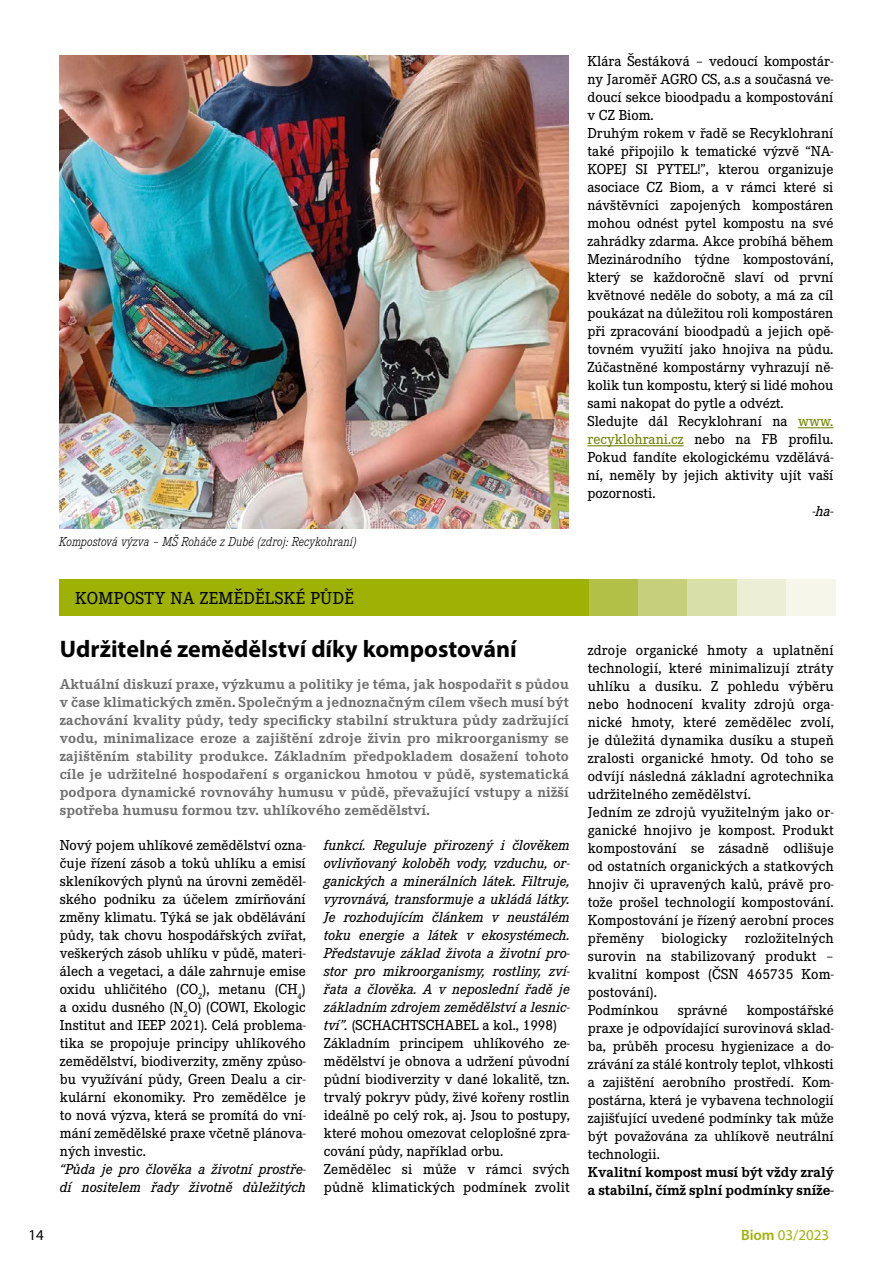
<style>
.page{position:relative;width:893px;height:1263px;background:#fff}
.page>*{position:absolute;margin:0;border:0;box-sizing:border-box;transform-origin:0 0}
.t1{font:700 24px "Myriad Pro";color:#000}
.t2{font:500 18px "Corporate E Pro";letter-spacing:.02em;color:#000}
.t3{font:500 15px/18px "Corporate E Pro";color:#000;text-align:justify}
.t4{font:italic 500 15px/18px "Corporate E Pro";color:#000}
.t5{font:700 15px/18px "Corporate E Pro";letter-spacing:.01em;color:#706f6f;text-align:justify}
.t6{font:700 15px/18px "Corporate E Pro";color:#000}
.t7{font:15px "Myriad Pro";color:#9eb205}
.t8{font:15px "Myriad Pro";color:#000}
.t9{font:italic 300 13.5px "Corporate E Pro";letter-spacing:.01em;color:#000;scale:.93 1}
.s1{font-style:normal}
.s2{color:#738406}
.s3{font-weight:600}
</style>
<div class="page">
<div style="left:60px;top:579px;width:529px;height:37px;background:#9eb205"></div>
<div style="left:589px;top:579px;width:49px;height:37px;background:#b3c048"></div>
<div style="left:638px;top:579px;width:49px;height:37px;background:#c6cf7a"></div>
<div style="left:687px;top:579px;width:50px;height:37px;background:#d8dfa9"></div>
<div style="left:737px;top:579px;width:49px;height:37px;background:#ecefd5"></div>
<div style="left:786px;top:579px;width:49px;height:37px;background:#f6f7ea"></div>
<hr style="left:798px;top:427px;width:35px;height:1px;background:#738406">
<hr style="left:587px;top:445px;width:97px;height:1px;background:#738406">
<img style="left:59px;top:55px;width:509px;height:473px">
<p class="t9" style="left:59px;top:532px;width:322px">Kompostová výzva – MŠ Roháče z Dubé (zdroj: Recykohraní)</p>
<p class="t2" style="left:75px;top:586px;width:280px">KOMPOSTY NA ZEMĚDĚLSKÉ PŮDĚ</p>
<h1 class="t1" style="left:60px;top:633px;width:458px">Udržitelné zemědělství díky kompostování</h1>
<p class="t5" style="left:60px;top:674px;width:511px">Aktuální diskuzí praxe, výzkumu a politiky je téma, jak hospodařit s půdou v čase klimatických změn. Společným a jednoznačným cílem všech musí být zachování kvality půdy, tedy specificky stabilní struktura půdy zadržující vodu, minimalizace eroze a zajištění zdroje živin pro mikroorganismy se zajištěním stability produkce. Základním předpokladem dosažení tohoto cíle je udržitelné hospodaření s organickou hmotou v půdě, systematická podpora dynamické rovnováhy humusu v půdě, převažující vstupy a nižší spotřeba humusu formou tzv. uhlíkového zemědělství.</p>
<p class="t3" style="left:60px;top:835px;width:247px">Nový pojem uhlíkové zemědělství ozna&shy;čuje řízení zásob a toků uhlíku a emisí skleníkových plynů na úrovni zeměděl&shy;ského podniku za účelem zmírňování změny klimatu. Týká se jak obdělávání půdy, tak chovu hospodářských zvířat, veškerých zásob uhlíku v půdě, materi&shy;álech a vegetaci, a dále zahrnuje emise oxidu uhličitého (CO<sub>2</sub>), metanu (CH<sub>4</sub>) a oxidu dusného (N<sub>2</sub>O) (COWI, Ekologic Institut and IEEP 2021). Celá problema&shy;tika se propojuje principy uhlíkového zemědělství, biodiverzity, změny způso&shy;bu využívání půdy, Green Dealu a cir&shy;kulární ekonomiky. Pro zemědělce je to nová výzva, která se promítá do vní&shy;mání zemědělské praxe včetně plánova&shy;ných investic.</p>
<p class="t4" style="left:60px;top:1159px;width:248px">“Půda je pro člověka a životní prostře&shy;dí nositelem řady životně důležitých</p>
<p class="t4" style="left:324px;top:834px;width:248px">funkcí. Reguluje přirozený i člověkem ovlivňovaný koloběh vody, vzduchu, or&shy;ganických a minerálních látek. Filtruje, vyrovnává, transformuje a ukládá látky.<br>Je rozhodujícím článkem v neustálém toku energie a látek v ekosystémech.<br>Představuje základ života a životní pro&shy;stor pro mikroorganismy, rostliny, zví&shy;řata a člověka. A v neposlední řadě je základním zdrojem zemědělství a lesnic&shy;tví”. <span class="s1">(SCHACHTSCHABEL a kol., 1998)<br>Základním principem uhlíkového ze&shy;mědělství je obnova a udržení původní půdní biodiverzity v dané lokalitě, tzn. trvalý pokryv půdy, živé kořeny rostlin ideálně po celý rok, aj. Jsou to postupy, které mohou omezovat celoplošné zpra&shy;cování půdy, například orbu.<br>Zemědělec si může v rámci svých půdně klimatických podmínek zvolit</span></p>
<p class="t3" style="left:587px;top:51px;width:247px;text-align:left">Klára Šestáková – vedoucí kompostár&shy;ny Jaroměř AGRO CS, a.s a současná ve&shy;doucí sekce bioodpadu a kompostování v CZ Biom.<br>Druhým rokem v řadě se Recyklohraní také připojilo k tematické výzvě “NA-KOPEJ SI PYTEL!”, kterou organizuje asociace CZ Biom, a v rámci které si návštěvníci zapojených kompostáren mohou odnést pytel kompostu na své zahrádky zdarma. Akce probíhá během Mezinárodního týdne kompostování, který se každoročně slaví od první květnové neděle do soboty, a má za cíl poukázat na důležitou roli kompostáren při zpracování bioodpadů a jejich opě&shy;tovném využití jako hnojiva na půdu.<br>Zúčastněné kompostárny vyhrazují ně&shy;kolik tun kompostu, který si lidé mohou sami nakopat do pytle a odvézt.<br>Sledujte dál Recyklohraní na <span class="s2">www. recyklohrani.cz</span> nebo na FB profilu.<br>Pokud fandíte ekologickému vzdělává&shy;ní, neměly by jejich aktivity ujít vaší pozornosti.</p>
<p class="t4" style="left:812px;top:501px;width:23px">-ha-</p>
<p class="t3" style="left:588px;top:640px;width:247px;text-align:left">zdroje organické hmoty a uplatnění technologií, které minimalizují ztráty uhlíku a dusíku. Z pohledu výběru nebo hodnocení kvality zdrojů orga&shy;nické hmoty, které zemědělec zvolí, je důležitá dynamika dusíku a stupeň zralosti organické hmoty. Od toho se odvíjí následná základní agrotechnika udržitelného zemědělství.<br>Jedním ze zdrojů využitelným jako or&shy;ganické hnojivo je kompost. Produkt kompostování se zásadně odlišuje od ostatních organických a statkových hnojiv či upravených kalů, právě pro&shy;tože prošel technologií kompostování.<br>Kompostování je řízený aerobní proces přeměny biologicky rozložitelných surovin na stabilizovaný produkt – kvalitní kompost (ČSN 465735 Kom&shy;postování).<br>Podmínkou</p>
<p class="t3" style="left:588px;top:1000px;width:247px;text-indent:159px">kompostářské praxe je odpovídající surovinová sklad&shy;ba, průběh procesu hygienizace a do&shy;zrávání za stálé kontroly teplot, vlhkosti a zajištění aerobního prostředí. Kom&shy;postárna, která je vybavena technologií zajišťující uvedené podmínky tak může být považována za uhlíkově neutrální technologii.</p>
<p class="t6" style="left:588px;top:1162px;width:247px">Kvalitní kompost musí být vždy zralý a stabilní, čímž splní podmínky sníže-</p>
<p class="t3" style="left:678px;top:1000px;width:51px">správné</p>
<p class="t8" style="left:28px;top:1225px;width:17px">14</p>
<p class="t7" style="left:741px;top:1225px;width:90px"><span class="s3">Biom</span> 03/2023</p>
</div>
